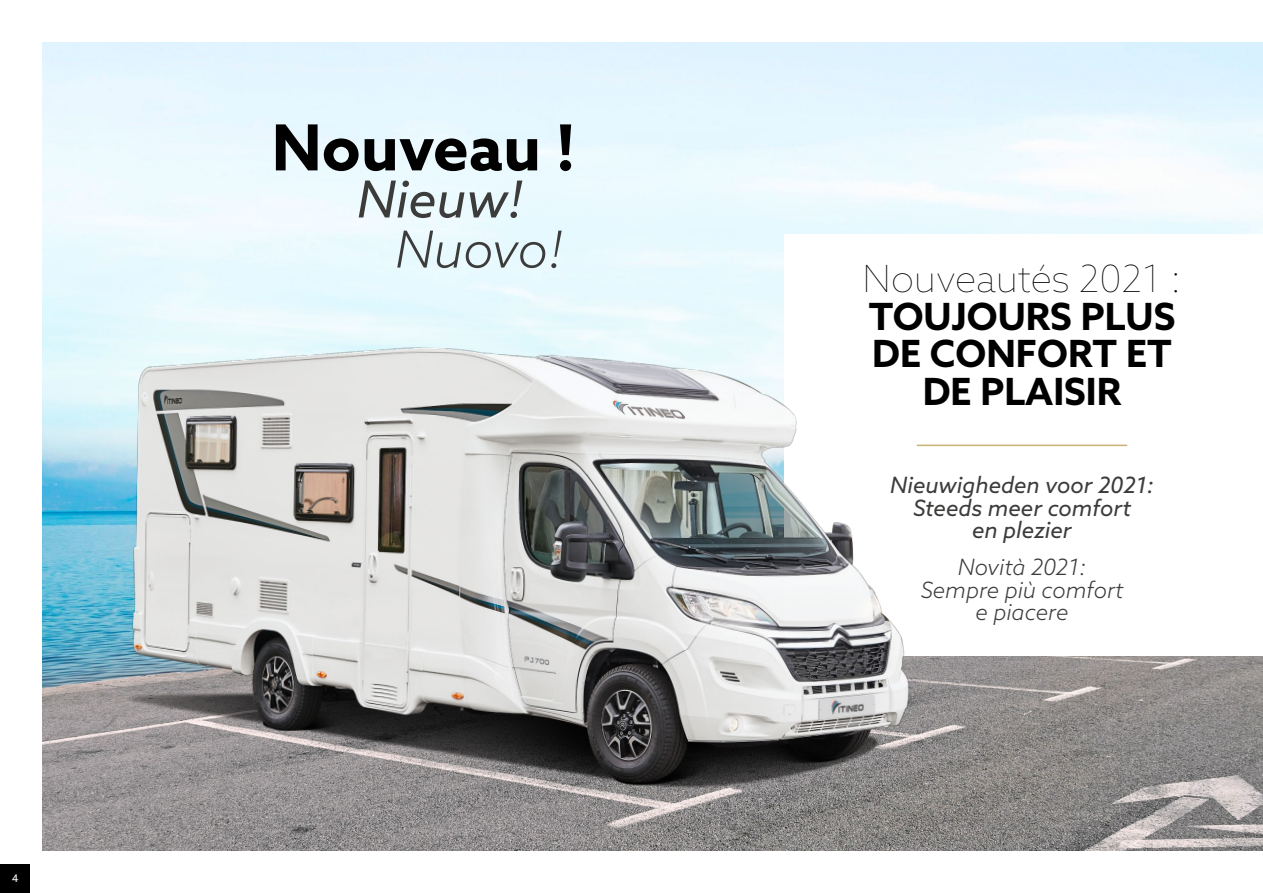
<style>
.page{position:relative;width:1263px;height:893px;background:#fff}
.page>*{position:absolute;margin:0;border:0;box-sizing:border-box;transform-origin:0 0}
.t1{font:700 63.45px "Azo Sans";color:#000}
.t2{font:italic 51px "Azo Sans";color:#3c3c3b}
.t3{font:italic 300 51px "Azo Sans";letter-spacing:-.005em;color:#3c3c3b}
.t4{font:700 37.5px/37.5px "Azo Sans";color:#000;text-align:center}
.t5{font:100 37.5px "Azo Sans";color:#000}
.t6{font:italic 22.5px/22.5px "Azo Sans";color:#3c3c3b;text-align:center}
.t7{font:italic 300 22.5px/22.5px "Azo Sans";color:#3c3c3b;text-align:center}
.t8{font:10.5px "Azo Sans";color:#fff}
</style>
<div class="page">
<img style="left:43px;top:43px;width:1220px;height:808px">
<div style="left:784px;top:234px;width:479px;height:422px;background:#fff"></div>
<hr style="left:917px;top:445px;width:210px;height:1px;background:#cbb076">
<img style="left:102px;top:267px;width:840px;height:567px">
<div style="left:0;top:864px;width:30px;height:29px;background:#000"></div>
<p class="t8" style="left:12px;top:871px;width:8px">4</p>
<h1 class="t1" style="left:272px;top:106px;width:305px">Nouveau !</h1>
<h2 class="t2" style="left:357px;top:166px;width:168px">Nieuw!</h2>
<h2 class="t3" style="left:395px;top:216px;width:170px">Nuovo!</h2>
<h3 class="t5" style="left:862px;top:254px;width:320px">Nouveautés 2021 :</h3>
<h3 class="t4" style="left:869px;top:297px;width:308px">TOUJOURS PLUS<br>DE CONFORT ET<br>DE PLAISIR</h3>
<p class="t6" style="left:890px;top:473px;width:265px">Nieuwigheden voor 2021:<br>Steeds meer comfort<br>en plezier</p>
<p class="t7" style="left:921px;top:555px;width:204px">Novità 2021:<br>Sempre più comfort e piacere</p>
</div>
